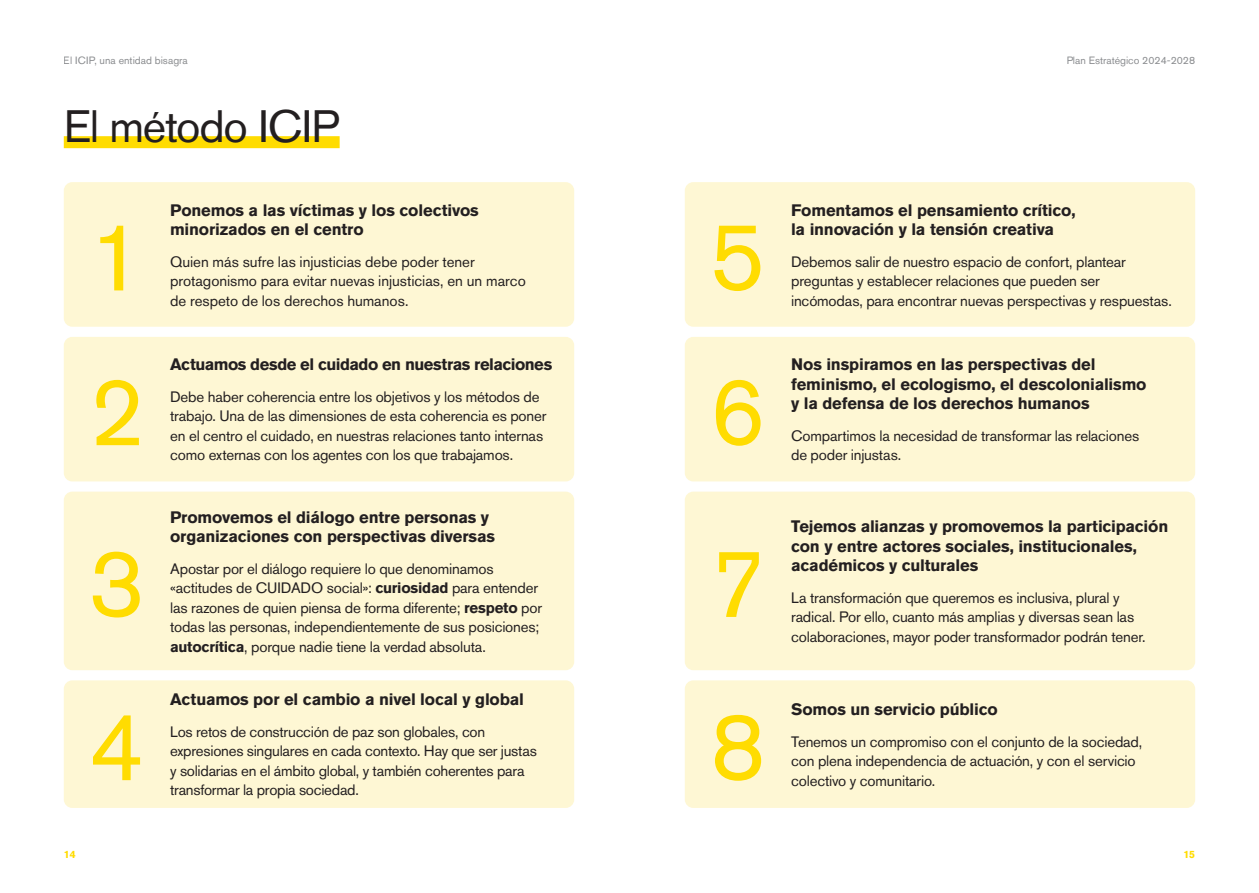
<style>
.page{position:relative;width:1259px;height:893px;background:#fff}
.page>*{position:absolute;margin:0;border:0;box-sizing:border-box;transform-origin:0 0}
.t1{font:96px "Akzidenz Grotesk BQ";color:#ffdc01}
.t2{font:45px "Akzidenz Grotesk BQ";letter-spacing:-.025em;color:#231f20}
.t3{font:700 16.5px/19.5px "Akzidenz Grotesk BQ";letter-spacing:-.01em;color:#231f20}
.t4{font:700 16.5px "Akzidenz Grotesk BQ";letter-spacing:-.03em;color:#231f20}
.t5{font:15px/19.5px "Akzidenz Grotesk BQ";letter-spacing:-.01em;color:#231f20}
.t6{font:10.5px "Akzidenz Grotesk BQ";color:#8a8c8f}
.t7{font:700 10.5px "Akzidenz Grotesk BQ";color:#ffdc01}
.s1{font-weight:700}
</style>
<div class="page">
<div style="left:64px;top:136px;width:276px;height:12px;background:#ffdc01"></div>
<div style="left:64px;top:182px;width:510px;height:145px;background:#fef7d4;border-radius:9px"></div>
<div style="left:64px;top:337px;width:510px;height:144px;background:#fef7d4;border-radius:9px"></div>
<div style="left:64px;top:492px;width:510px;height:178px;background:#fef7d4;border-radius:9px"></div>
<div style="left:64px;top:680px;width:510px;height:128px;background:#fef7d4;border-radius:9px"></div>
<div style="left:685px;top:182px;width:510px;height:145px;background:#fef7d4;border-radius:9px"></div>
<div style="left:685px;top:337px;width:510px;height:144px;background:#fef7d4;border-radius:9px"></div>
<div style="left:685px;top:492px;width:510px;height:178px;background:#fef7d4;border-radius:9px"></div>
<div style="left:685px;top:680px;width:510px;height:128px;background:#fef7d4;border-radius:9px"></div>
<p class="t6" style="left:64px;top:54px;width:125px">El ICIP, una entidad bisagra</p>
<p class="t2" style="left:64px;top:100px;width:277px">El método ICIP</p>
<p class="t1" style="left:89px;top:200px;width:57px">1</p>
<p class="t1" style="left:89px;top:355px;width:57px">2</p>
<p class="t1" style="left:89px;top:526px;width:57px">3</p>
<p class="t1" style="left:89px;top:690px;width:57px">4</p>
<p class="t7" style="left:64px;top:849px;width:13px">14</p>
<p class="t3" style="left:170px;top:200px;width:310px">Ponemos a las víctimas y los colectivos minorizados en el centro</p>
<p class="t5" style="left:170px;top:252px;width:357px">Quien más sufre las injusticias debe poder tener protagonismo para evitar nuevas injusticias, en un marco</p>
<p class="t5" style="left:170px;top:291px;width:240px">de respeto de los derechos humanos.</p>
<p class="t4" style="left:170px;top:355px;width:384px">Actuamos desde el cuidado en nuestras relaciones</p>
<p class="t5" style="left:170px;top:387px;width:378px">Debe haber coherencia entre los objetivos y los métodos de trabajo. Una de las dimensiones de esta coherencia es poner en el centro el cuidado, en nuestras relaciones tanto internas</p>
<p class="t5" style="left:170px;top:445px;width:345px">como externas con los agentes con los que trabajamos.</p>
<p class="t3" style="left:170px;top:507px;width:326px">Promovemos el diálogo entre personas y organizaciones con perspectivas diversas</p>
<p class="t5" style="left:170px;top:558px;width:373px">Apostar por el diálogo requiere lo que denominamos «actitudes de CUIDADO social»: <span class="s1">curiosidad</span> para entender las razones de quien piensa de forma diferente; <span class="s1">respeto</span> por todas las personas, independientemente de sus posiciones; <span class="s1">autocrítica</span>, porque nadie tiene la verdad absoluta.</p>
<p class="t3" style="left:170px;top:690px;width:355px">Actuamos por el cambio a nivel local y global</p>
<p class="t5" style="left:170px;top:722px;width:368px">Los retos de construcción de paz son globales, con expresiones singulares en cada contexto. Hay que ser justas y solidarias en el ámbito global, y también coherentes para</p>
<p class="t5" style="left:170px;top:780px;width:190px">transformar la propia sociedad.</p>
<p class="t6" style="left:1066px;top:54px;width:130px">Plan Estratégico 2024-2028</p>
<p class="t1" style="left:710px;top:200px;width:57px">5</p>
<p class="t1" style="left:710px;top:355px;width:57px">6</p>
<p class="t1" style="left:710px;top:526px;width:57px">7</p>
<p class="t1" style="left:710px;top:690px;width:57px">8</p>
<p class="t3" style="left:791px;top:200px;width:286px">Fomentamos el pensamiento crítico, la innovación y la tensión creativa</p>
<p class="t5" style="left:791px;top:252px;width:336px">Debemos salir de nuestro espacio de confort, plantear preguntas y establecer relaciones que pueden ser</p>
<p class="t5" style="left:791px;top:291px;width:382px">incómodas, para encontrar nuevas perspectivas y respuestas.</p>
<p class="t3" style="left:791px;top:355px;width:357px">Nos inspiramos en las perspectivas del feminismo, el ecologismo, el descolonialismo y la defensa de los derechos humanos</p>
<p class="t5" style="left:791px;top:426px;width:350px">Compartimos la necesidad de transformar las relaciones</p>
<p class="t5" style="left:791px;top:445px;width:112px">de poder injustas.</p>
<p class="t3" style="left:791px;top:517px;width:379px">Tejemos alianzas y promovemos la participación con y entre actores sociales, institucionales, académicos y culturales</p>
<p class="t5" style="left:791px;top:588px;width:345px">La transformación que queremos es inclusiva, plural y radical. Por ello, cuanto más amplias y diversas sean las</p>
<p class="t5" style="left:791px;top:627px;width:356px">colaboraciones, mayor poder transformador podrán tener.</p>
<p class="t3" style="left:791px;top:700px;width:208px">Somos un servicio público</p>
<p class="t5" style="left:791px;top:731px;width:353px">Tenemos un compromiso con el conjunto de la sociedad, con plena independencia de actuación, y con el servicio</p>
<p class="t5" style="left:791px;top:770px;width:146px">colectivo y comunitario.</p>
<p class="t7" style="left:1183px;top:849px;width:13px">15</p>
</div>
